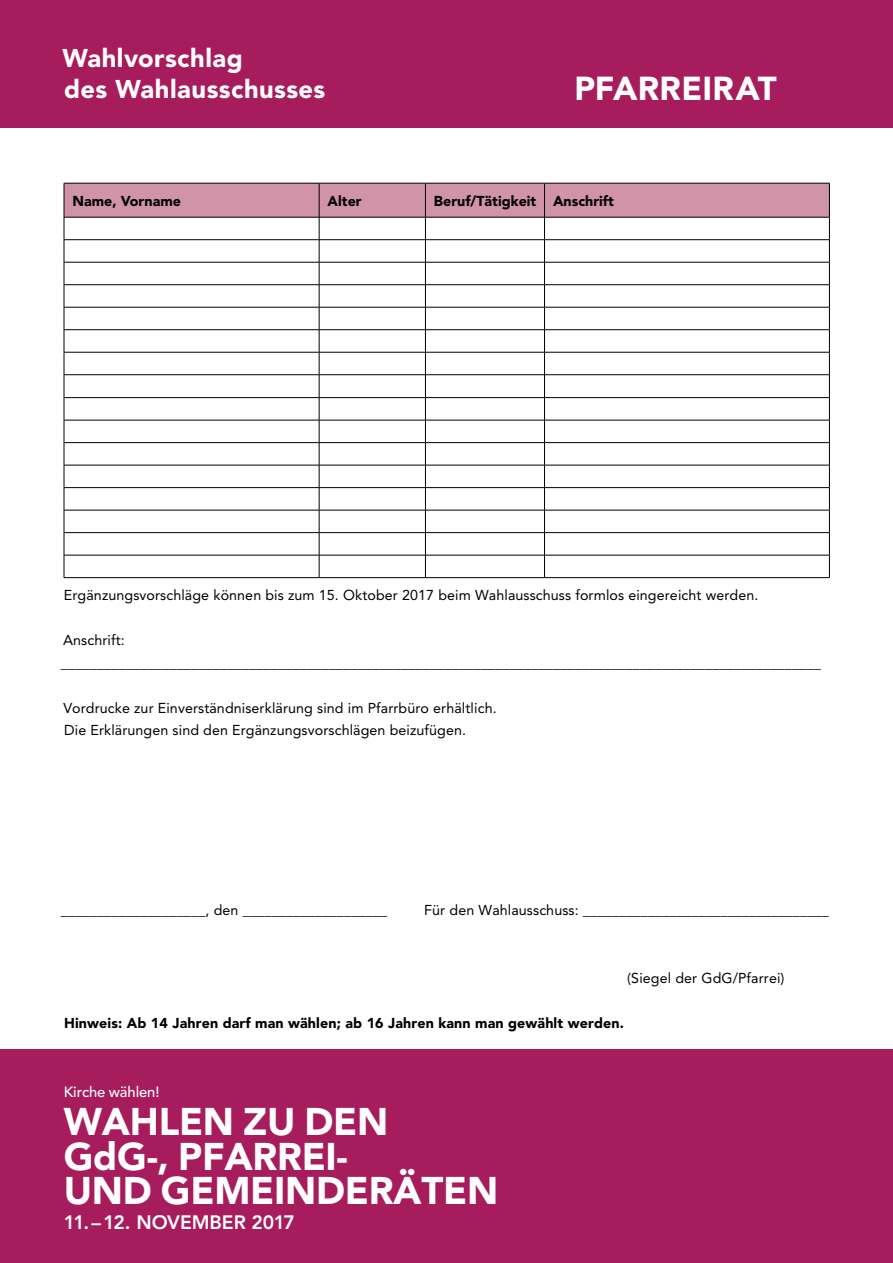
<style>
.page{position:relative;width:893px;height:1263px;background:#fff}
.page>*{position:absolute;margin:0;border:0;box-sizing:border-box;transform-origin:0 0}
.t1{font:900 38.25px/34.8px "Avenir";letter-spacing:-.005em;color:#fff}
.t2{font:900 33px "Avenir";letter-spacing:.01em;color:#fff}
.t3{font:900 25.5px/30.6px "Avenir";letter-spacing:.02em;color:#fff}
.t4{font:800 19.2px "Avenir";letter-spacing:-.005em;color:#fff}
.t5{font:500 14.85px "Avenir";letter-spacing:-.005em;color:#fff}
.t6{font:14.25px/22.5px "Avenir";letter-spacing:.01em;color:#000}
.t7{font:900 14.25px "Avenir";letter-spacing:.01em;color:#000}
</style>
<div class="page">
<div style="left:0;top:0;width:893px;height:128px;background:#a61c5d"></div>
<div style="left:0;top:1049px;width:893px;height:214px;background:#a61c5d"></div>
<svg style="left:64px;top:183px;width:766px;height:394px"></svg>
<hr style="left:64px;top:577px;width:255px;height:1px;background:#000">
<hr style="left:319px;top:577px;width:106px;height:1px;background:#000">
<hr style="left:425px;top:577px;width:119px;height:1px;background:#000">
<hr style="left:544px;top:577px;width:286px;height:1px;background:#000">
<h3 class="t3" style="left:62px;top:43px;width:264px">Wahlvorschlag<br>des Wahlausschusses</h3>
<h2 class="t2" style="left:574px;top:68px;width:204px">PFARREIRAT</h2>
<p class="t7" style="left:73px;top:192px;width:110px">Name, Vorname</p>
<p class="t7" style="left:328px;top:192px;width:36px">Alter</p>
<p class="t7" style="left:434px;top:192px;width:182px">Beruf/Tätigkeit Anschrift</p>
<p class="t6" style="left:64px;top:584px;width:696px">Ergänzungsvorschläge können bis zum 15. Oktober 2017 beim Wahlausschuss formlos eingereicht werden.</p>
<p class="t6" style="left:61px;top:629px;width:761px">Anschrift: _________________________________________________________________________________________________________</p>
<p class="t6" style="left:63px;top:696px;width:435px">Vordrucke zur Einverständniserklärung sind im Pfarrbüro erhältlich.<br>Die Erklärungen sind den Ergänzungsvorschlägen beizufügen.</p>
<p class="t6" style="left:61px;top:899px;width:328px">____________________, den ____________________</p>
<p class="t6" style="left:424px;top:899px;width:406px">Für den Wahlausschuss: __________________________________</p>
<p class="t6" style="left:627px;top:966px;width:159px">(Siegel der GdG/Pfarrei)</p>
<p class="t7" style="left:64px;top:1014px;width:561px">Hinweis: Ab 14 Jahren darf man wählen; ab 16 Jahren kann man gewählt werden.</p>
<p class="t5" style="left:64px;top:1083px;width:97px">Kirche wählen!</p>
<h1 class="t1" style="left:64px;top:1104px;width:436px">WAHLEN ZU DEN<br>GdG-, PFARREI-<br>UND GEMEINDERÄTEN</h1>
<h3 class="t4" style="left:64px;top:1211px;width:233px">11. –12. NOVEMBER 2017</h3>
</div>
